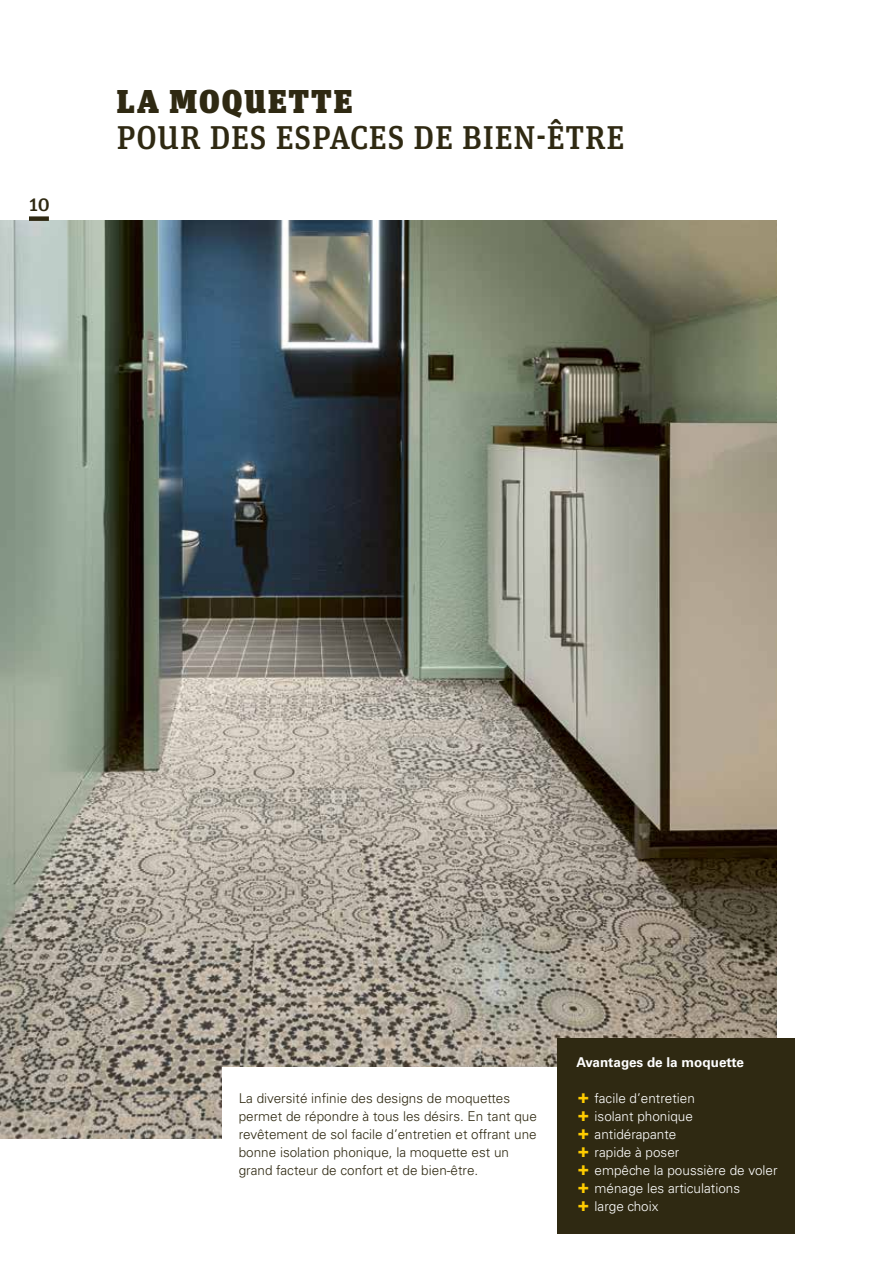
<style>
.page{position:relative;width:893px;height:1263px;background:#fff}
.page>*{position:absolute;margin:0;border:0;box-sizing:border-box;transform-origin:0 0}
.t1{font:500 33px "Unit Slab OT";letter-spacing:.025em;color:#2f2912}
.t2{font:900 33px "Unit Slab OT";letter-spacing:.06em;color:#2f2912}
.t3{font:500 19.5px "Unit Slab OT";color:#2f2912}
.t4{font:300 13.5px/18px "Univers LT Std";color:#2f2912}
.t5{font:300 13.5px/18px "Univers LT Std";color:#fff}
.t6{font:700 13.5px "Univers LT Std";color:#fff}
.s1{font-weight:900;font-size:18px;color:#fecc00}
</style>
<div class="page">
<img style="left:0;top:221px;width:776px;height:918px">
<div style="left:223px;top:1067px;width:355px;height:136px;background:#fff"></div>
<div style="left:557px;top:1038px;width:237px;height:195px;background:#2f2912"></div>
<div style="left:29px;top:216px;width:20px;height:5px;background:#2f2912"></div>
<h2 class="t3" style="left:29px;top:192px;width:22px">10</h2>
<h1 class="t2" style="left:117px;top:80px;width:237px">LA MOQUETTE</h1>
<h1 class="t1" style="left:117px;top:116px;width:509px">POUR DES ESPACES DE BIEN-ÊTRE</h1>
<p class="t4" style="left:239px;top:1089px;width:300px">La diversité infinie des designs de moquettes permet de répondre à tous les désirs. En tant que revêtement de sol facile d’entretien et offrant une bonne isolation phonique, la moquette est un grand facteur de confort et de bien-être.</p>
<p class="t6" style="left:576px;top:1054px;width:169px">Avantages de la moquette</p>
<p class="t5" style="left:578px;top:1089px;width:201px"><span class="s1">+</span> facile d’entretien<br><span class="s1">+</span> isolant phonique<br><span class="s1">+</span> antidérapante<br><span class="s1">+</span> rapide à poser<br><span class="s1">+</span> empêche la poussière de voler <span class="s1">+</span> ménage les articulations<br><span class="s1">+</span> large choix</p>
</div>
